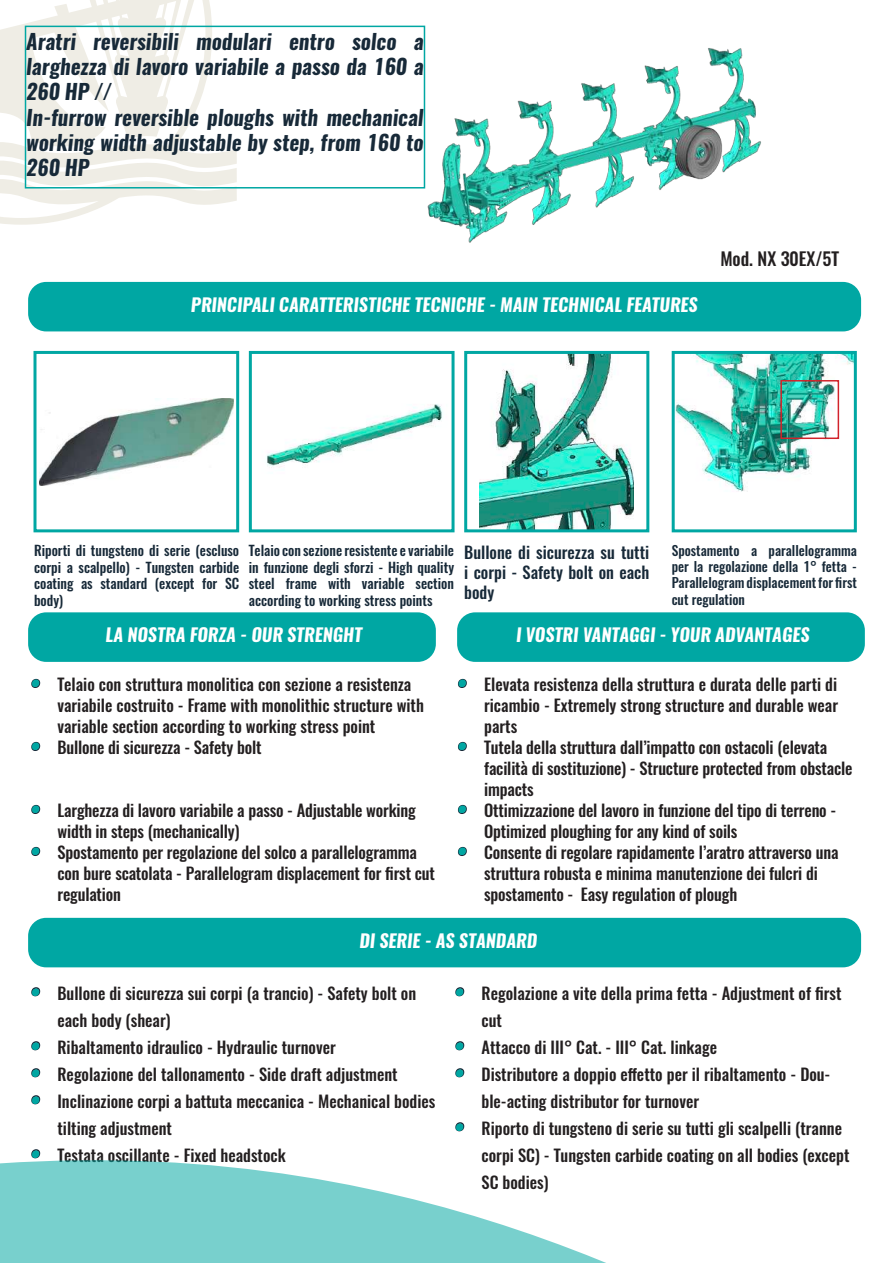
<style>
.page{position:relative;width:893px;height:1263px;background:#fff}
.page>*{position:absolute;margin:0;border:0;box-sizing:border-box;transform-origin:0 0}
.t1{font:italic 700 21px/25.2px "Oswald";color:#172938}
.t2{font:italic 700 18px "Oswald";color:#fff}
.t3{font:500 18px "Oswald";color:#231f20}
.t4{font:500 16.5px/21px "Oswald";color:#231f20}
.t5{font:500 16.5px/19.8px "Oswald";color:#172938;text-align:justify}
.t6{font:500 13.8px/16.5px "Oswald";color:#172938;text-align:justify}
.t7{font:500 13.5px/16.2px "Oswald";color:#172938;text-align:justify}
.s1{font-weight:700;font-style:italic;font-size:21px;color:#172938}
</style>
<div class="page">
<img style="left:425px;top:34px;width:336px;height:209px">
<svg style="left:0;top:0;width:240px;height:225px"></svg>
<img style="left:39px;top:398px;width:194px;height:87px">
<div style="left:34px;top:351px;width:205px;height:181px;border:3px solid #00a7a3"></div>
<img style="left:266px;top:404px;width:177px;height:64px">
<div style="left:249px;top:351px;width:206px;height:181px;border:3px solid #00a7a3"></div>
<img style="left:480px;top:355px;width:154px;height:173px">
<div style="left:464px;top:351px;width:185px;height:181px;border:3px solid #00a7a3"></div>
<img style="left:676px;top:355px;width:177px;height:137px">
<div style="left:672px;top:351px;width:185px;height:181px;border:3px solid #00a7a3"></div>
<div style="left:28px;top:282px;width:833px;height:49px;background:#00a7a3;border-radius:18px"></div>
<div style="left:28px;top:918px;width:833px;height:49px;background:#00a7a3;border-radius:18px"></div>
<div style="left:28px;top:612px;width:408px;height:50px;background:#00a7a3;border-radius:18px"></div>
<div style="left:457px;top:612px;width:408px;height:50px;background:#00a7a3;border-radius:18px"></div>
<svg style="left:0;top:1160px;width:606px;height:103px;fill:#78d0cd"></svg>
<div style="left:25px;top:26px;width:400px;height:163px;border:2px solid #00a7a3"></div>
<div style="left:780px;top:380px;width:59px;height:59px;border:2px solid #d1232a"></div>
<p class="t1" style="left:26px;top:30px;width:399px">Aratri reversibili modulari entro solco a larghezza di lavoro variabile a passo da 160 a<br>260 HP //<br>In-furrow reversible ploughs with mechanical working width adjustable by step, from 160 to<br>260 HP</p>
<p class="t2" style="left:191px;top:292px;width:508px">PRINCIPALI CARATTERISTICHE TECNICHE - MAIN TECHNICAL FEATURES</p>
<p class="t3" style="left:720px;top:246px;width:120px">Mod. NX 30EX/5T</p>
<p class="t6" style="left:34px;top:543px;width:207px">Riporti di tungsteno di serie (escluso corpi a scalpello) - Tungsten carbide coating as standard (except for SC body)</p>
<p class="t6" style="left:249px;top:543px;width:207px">Telaio con sezione resistente e variabile in funzione degli sforzi - High quality steel frame with variable section according to working stress points</p>
<p class="t5" style="left:464px;top:543px;width:187px">Bullone di sicurezza su tutti i corpi - Safety bolt on each body</p>
<p class="t7" style="left:672px;top:543px;width:187px">Spostamento a parallelogramma per la regolazione della 1° fetta - Parallelogram displacement for first cut regulation</p>
<p class="t2" style="left:106px;top:622px;width:258px">LA NOSTRA FORZA - OUR STRENGHT</p>
<p class="t2" style="left:516px;top:622px;width:295px">I VOSTRI VANTAGGI - YOUR ADVANTAGES</p>
<p class="t4" style="left:57px;top:674px;width:368px;text-indent:-27px"><span class="s1">•</span> Telaio con struttura monolitica con sezione a resistenza variabile costruito - Frame with monolithic structure with variable section according to working stress point</p>
<p class="t4" style="left:30px;top:737px;width:233px"><span class="s1">•</span> Bullone di sicurezza - Safety bolt</p>
<p class="t4" style="left:484px;top:674px;width:355px;text-align:justify;text-indent:-27px"><span class="s1">•</span> Elevata resistenza della struttura e durata delle parti di ricambio - Extremely strong structure and durable wear parts</p>
<p class="t4" style="left:484px;top:737px;width:370px;text-indent:-27px"><span class="s1">•</span> Tutela della struttura dall’impatto con ostacoli (elevata facilità di sostituzione) - Structure protected from obstacle impacts</p>
<p class="t4" style="left:484px;top:800px;width:354px;text-indent:-27px"><span class="s1">•</span> Ottimizzazione del lavoro in funzione del tipo di terreno -<br>Optimized ploughing for any kind of soils</p>
<p class="t4" style="left:484px;top:842px;width:356px;text-indent:-27px"><span class="s1">•</span> Consente di regolare rapidamente l’aratro attraverso una struttura robusta e minima manutenzione dei fulcri di spostamento - Easy regulation of plough</p>
<p class="t4" style="left:57px;top:800px;width:360px;text-indent:-27px"><span class="s1">•</span> Larghezza di lavoro variabile a passo - Adjustable working width in steps (mechanically)</p>
<p class="t4" style="left:57px;top:842px;width:379px;text-indent:-27px"><span class="s1">•</span> Spostamento per regolazione del solco a parallelogramma con bure scatolata - Parallelogram displacement for first cut regulation</p>
<p class="t2" style="left:359px;top:928px;width:179px">DI SERIE - AS STANDARD</p>
<p class="t4" style="left:57px;top:980px;width:360px;line-height:27px;text-indent:-27px"><span class="s1">•</span> Bullone di sicurezza sui corpi (a trancio) - Safety bolt on each body (shear)</p>
<p class="t4" style="left:30px;top:1037px;width:307px"><span class="s1">•</span> Ribaltamento idraulico - Hydraulic turnover</p>
<p class="t4" style="left:30px;top:1064px;width:369px"><span class="s1">•</span> Regolazione del tallonamento - Side draft adjustment</p>
<p class="t4" style="left:57px;top:1088px;width:379px;line-height:27px;text-indent:-27px"><span class="s1">•</span> Inclinazione corpi a battuta meccanica - Mechanical bodies tilting adjustment</p>
<p class="t4" style="left:30px;top:1145px;width:257px"><span class="s1">•</span> Testata oscillante - Fixed headstock</p>
<p class="t4" style="left:482px;top:980px;width:361px;line-height:27px;text-indent:-27px"><span class="s1">•</span> Regolazione a vite della prima fetta - Adjustment of first cut</p>
<p class="t4" style="left:455px;top:1037px;width:264px"><span class="s1">•</span> Attacco di III° Cat. - III° Cat. linkage</p>
<p class="t4" style="left:482px;top:1061px;width:350px;line-height:27px;text-indent:-27px"><span class="s1">•</span> Distributore a doppio effetto per il ribaltamento - Dou&shy;ble-acting distributor for turnover</p>
<p class="t4" style="left:482px;top:1115px;width:370px;line-height:27px;text-indent:-27px"><span class="s1">•</span> Riporto di tungsteno di serie su tutti gli scalpelli (tranne corpi SC) - Tungsten carbide coating on all bodies (except<br>SC bodies)</p>
</div>
